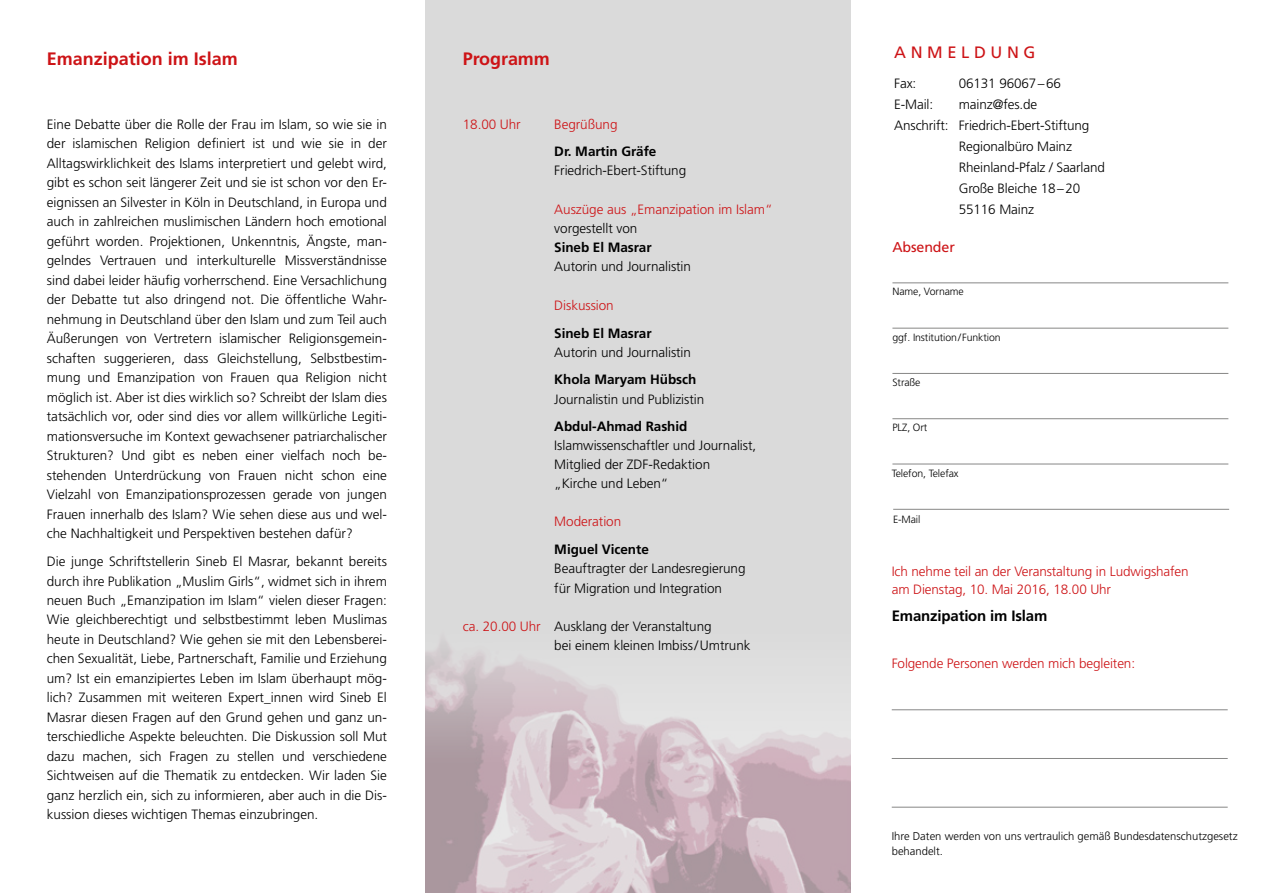
<style>
.page{position:relative;width:1263px;height:893px;background:#fff}
.page>*{position:absolute;margin:0;border:0;box-sizing:border-box;transform-origin:0 0}
.t1{font:700 18px "Frutiger CE";color:#cd1316}
.t2{font:700 18px "Frutiger";letter-spacing:-.005em;color:#cd1316}
.t3{font:16.5px "Frutiger";color:#cd1316}
.t4{font:700 15px "Frutiger CE";letter-spacing:-.01em;color:#000}
.t5{font:14.25px "Frutiger";letter-spacing:-.01em;color:#cd1316}
.t6{font:300 13.5px/19.5px "Frutiger";letter-spacing:-.005em;color:#000}
.t7{font:300 13.5px/18px "Frutiger";letter-spacing:-.01em;color:#cd1316}
.t8{font:700 13.5px "Frutiger CE";letter-spacing:-.005em;color:#000}
.t9{font:700 13.5px "Frutiger";letter-spacing:-.005em;color:#000}
.t10{font:300 11.25px/15px "Frutiger";color:#000}
.t11{font:300 10.5px "Frutiger";letter-spacing:-.01em;color:#000}
.s1{color:#cd1316}
</style>
<div class="page">
<hr style="left:892px;top:709px;width:336px;height:1px;background:#878786">
<hr style="left:892px;top:758px;width:336px;height:1px;background:#878786">
<hr style="left:892px;top:807px;width:336px;height:1px;background:#878786">
<hr style="left:892px;top:328px;width:336px;height:1px;background:#878786">
<hr style="left:892px;top:373px;width:336px;height:1px;background:#878786">
<hr style="left:892px;top:464px;width:336px;height:1px;background:#878786">
<hr style="left:893px;top:509px;width:336px;height:1px;background:#878786">
<hr style="left:892px;top:418px;width:336px;height:1px;background:#878786">
<hr style="left:892px;top:282px;width:336px;height:1px;background:#878786">
<div style="left:425px;top:0;width:425px;height:893px;background:#dadada"></div>
<img style="left:425px;top:643px;width:425px;height:250px">
<h1 class="t1" style="left:47px;top:48px;width:193px">Emanzipation im Islam</h1>
<h1 class="t2" style="left:463px;top:48px;width:89px">Programm</h1>
<p class="t6" style="left:47px;top:114px;width:342px;text-align:justify">Eine Debatte über die Rolle der Frau im Islam, so wie sie in der islamischen Religion definiert ist und wie sie in der Alltagswirklichkeit des Islams interpretiert und gelebt wird, gibt es schon seit längerer Zeit und sie ist schon vor den Er&shy;eignissen an Silvester in Köln in Deutschland, in Europa und auch in zahlreichen muslimischen Ländern hoch emotional geführt worden. Projektionen, Unkenntnis, Ängste, man&shy;gelndes Vertrauen und interkulturelle Missverständnisse sind dabei leider häufig vorherrschend. Eine Versachlichung der Debatte tut also dringend not. Die öffentliche Wahr&shy;nehmung in Deutschland über den Islam und zum Teil auch Äußerungen von Vertretern islamischer Religionsgemein&shy;schaften suggerieren, dass Gleichstellung, Selbstbestim&shy;mung und Emanzipation von Frauen qua Religion nicht möglich ist. Aber ist dies wirklich so? Schreibt der Islam dies tatsächlich vor, oder sind dies vor allem willkürliche Legiti&shy;mationsversuche im Kontext gewachsener patriarchalischer Strukturen? Und gibt es neben einer vielfach noch be&shy;stehenden Unterdrückung von Frauen nicht schon eine Vielzahl von Emanzipationsprozessen gerade von jungen Frauen innerhalb des Islam? Wie sehen diese aus und wel&shy;che Nachhaltigkeit und Perspektiven bestehen dafür?</p>
<p class="t6" style="left:47px;top:552px;width:342px;text-align:justify">Die junge Schriftstellerin Sineb El Masrar, bekannt bereits durch ihre Publikation „Muslim Girls“, widmet sich in ihrem neuen Buch „Emanzipation im Islam“ vielen dieser Fragen:<br>Wie gleichberechtigt und selbstbestimmt leben Muslimas heute in Deutschland? Wie gehen sie mit den Lebensberei&shy;chen Sexualität, Liebe, Partnerschaft, Familie und Erziehung um? Ist ein emanzipiertes Leben im Islam überhaupt mög&shy;lich? Zusammen mit weiteren Expert_innen wird Sineb El Masrar diesen Fragen auf den Grund gehen und ganz un&shy;terschiedliche Aspekte beleuchten. Die Diskussion soll Mut dazu machen, sich Fragen zu stellen und verschiedene Sichtweisen auf die Thematik zu entdecken. Wir laden Sie ganz herzlich ein, sich zu informieren, aber auch in die Dis&shy;kussion dieses wichtigen Themas einzubringen.</p>
<p class="t7" style="left:463px;top:115px;width:59px">18.00 Uhr</p>
<p class="t7" style="left:554px;top:115px;width:65px">Begrüßung</p>
<p class="t8" style="left:554px;top:143px;width:104px">Dr. Martin Gräfe</p>
<p class="t6" style="left:554px;top:161px;width:133px">Friedrich-Ebert-Stiftung</p>
<p class="t7" style="left:554px;top:200px;width:220px">Auszüge aus „Emanzipation im Islam“</p>
<p class="t6" style="left:554px;top:219px;width:85px">vorgestellt von</p>
<p class="t9" style="left:554px;top:240px;width:99px">Sineb El Masrar</p>
<p class="t6" style="left:554px;top:257px;width:138px">Autorin und Journalistin</p>
<p class="t7" style="left:554px;top:296px;width:61px">Diskussion</p>
<p class="t9" style="left:554px;top:325px;width:99px">Sineb El Masrar</p>
<p class="t6" style="left:554px;top:342px;width:138px">Autorin und Journalistin</p>
<p class="t8" style="left:554px;top:372px;width:144px">Khola Maryam Hübsch</p>
<p class="t6" style="left:554px;top:389px;width:151px">Journalistin und Publizistin</p>
<p class="t8" style="left:554px;top:418px;width:135px">Abdul-Ahmad Rashid</p>
<p class="t6" style="left:554px;top:436px;width:203px;line-height:19px">Islamwissenschaftler und Journalist,<br>Mitglied der ZDF-Redaktion „Kirche und Leben“</p>
<p class="t7" style="left:554px;top:513px;width:68px">Moderation</p>
<p class="t8" style="left:554px;top:541px;width:96px">Miguel Vicente</p>
<p class="t6" style="left:554px;top:559px;width:193px">Beauftragter der Landesregierung für Migration und Integration</p>
<p class="t6" style="left:554px;top:617px;width:198px;text-indent:-92px"><span class="s1">ca. 20.00 Uhr</span> Ausklang der Veranstaltung<br>bei einem kleinen Imbiss/Umtrunk</p>
<p class="t3" style="left:894px;top:43px;width:143px">A N M E L D U N G</p>
<p class="t6" style="left:894px;top:73px;width:24px">Fax:</p>
<p class="t6" style="left:959px;top:73px;width:104px">06131 96067–66</p>
<p class="t6" style="left:894px;top:94px;width:41px">E-Mail:</p>
<p class="t6" style="left:959px;top:94px;width:80px">mainz@fes.de</p>
<p class="t6" style="left:894px;top:115px;width:197px">Anschrift: Friedrich-Ebert-Stiftung</p>
<p class="t6" style="left:959px;top:136px;width:115px">Regionalbüro Mainz</p>
<p class="t6" style="left:959px;top:157px;width:148px">Rheinland-Pfalz / Saarland</p>
<p class="t6" style="left:959px;top:178px;width:123px">Große Bleiche 18–20</p>
<p class="t6" style="left:959px;top:199px;width:77px">55116 Mainz</p>
<p class="t5" style="left:892px;top:239px;width:64px">Absender</p>
<p class="t11" style="left:892px;top:286px;width:73px">Name, Vorname</p>
<p class="t11" style="left:892px;top:331px;width:110px">ggf. Institution/Funktion</p>
<p class="t11" style="left:892px;top:377px;width:30px">Straße</p>
<p class="t11" style="left:892px;top:421px;width:36px">PLZ, Ort</p>
<p class="t11" style="left:892px;top:467px;width:68px">Telefon, Telefax</p>
<p class="t11" style="left:893px;top:513px;width:29px">E-Mail</p>
<p class="t7" style="left:892px;top:562px;width:298px">Ich nehme teil an der Veranstaltung in Ludwigshafen am Dienstag, 10. Mai 2016, 18.00 Uhr</p>
<p class="t4" style="left:892px;top:606px;width:157px">Emanzipation im Islam</p>
<p class="t7" style="left:892px;top:655px;width:245px">Folgende Personen werden mich begleiten:</p>
<p class="t10" style="left:892px;top:828px;width:347px">Ihre Daten werden von uns vertraulich gemäß Bundesdatenschutzgesetz behandelt.</p>
</div>
